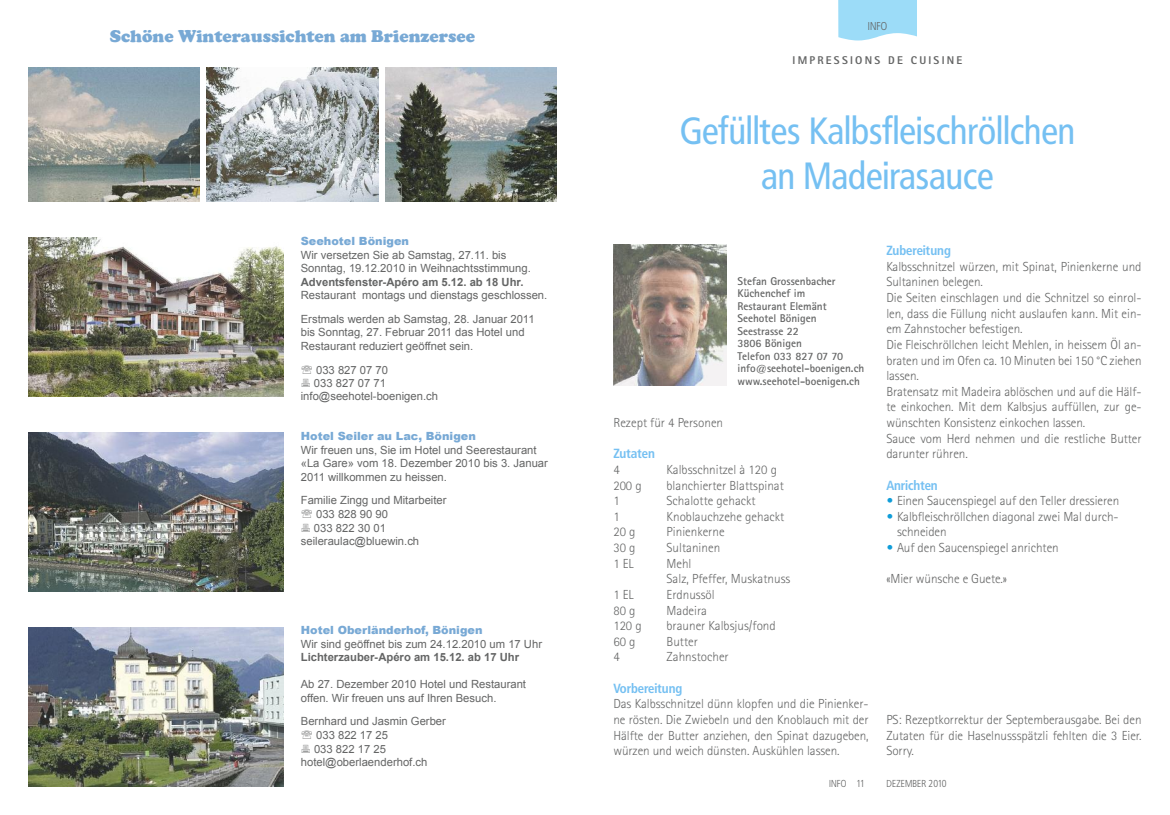
<style>
.page{position:relative;width:1170px;height:815px;background:#fff}
.page>*{position:absolute;margin:0;border:0;box-sizing:border-box;transform-origin:0 0}
.t1{font:37.5px/45px "Frutiger Condensed BQ";color:#75c0f2;text-align:center}
.t2{font:900 17.5px "Cooper";color:#78a9d5}
.t3{font:300 13.12px/15.6px "Rotis Sans Serif";letter-spacing:-.005em;color:#646565}
.t4{font:700 13.12px "Frutiger Condensed BQ";color:#75c0f2}
.t5{font:11.25px/13.5px "Arial";color:#646565}
.t6{font:700 11.25px/12.5px "Rotis Sans Serif";color:#646565}
.t7{font:700 11.25px "Arial";color:#646565}
.t8{font:900 11.25px "Arial";color:#78a9d5}
.t9{font:800 11.25px "Rotis Sans Serif";letter-spacing:.2em;color:#646565}
.t10{font:300 11.25px "Frutiger Condensed BQ";color:#646565}
.t11{font:300 10px "Frutiger Condensed BQ";letter-spacing:.025em;color:#646565}
.s1{font-weight:700;color:#109dd9}
</style>
<div class="page">
<img style="left:28px;top:67px;width:172px;height:135px">
<img style="left:207px;top:67px;width:171px;height:135px">
<img style="left:385px;top:67px;width:171px;height:135px">
<img style="left:28px;top:237px;width:255px;height:160px">
<img style="left:28px;top:432px;width:255px;height:160px">
<img style="left:28px;top:627px;width:255px;height:160px">
<img style="left:613px;top:245px;width:113px;height:140px">
<svg style="left:838px;top:0;width:78px;height:41px;background:#a6dff8"></svg>
<h2 class="t2" style="left:110px;top:26px;width:367px">Schöne Winteraussichten am Brienzersee</h2>
<p class="t8" style="left:301px;top:233px;width:110px">Seehotel Bönigen</p>
<p class="t5" style="left:301px;top:248px;width:231px">Wir versetzen Sie ab Samstag, 27.11. bis<br>Sonntag, 19.12.2010 in Weihnachtsstimmung.</p>
<p class="t7" style="left:301px;top:276px;width:224px">Adventsfenster-Apéro am 5.12. ab 18 Uhr.</p>
<p class="t5" style="left:301px;top:284px;width:248px;line-height:23.5px">Restaurant montags und dienstags geschlossen.<br>Erstmals werden ab Samstag, 28. Januar 2011</p>
<p class="t5" style="left:301px;top:326px;width:225px">bis Sonntag, 27. Februar 2011 das Hotel und<br>Restaurant reduziert geöffnet sein.</p>
<p class="t5" style="left:316px;top:363px;width:73px">033 827 07 70</p>
<p class="t5" style="left:314px;top:377px;width:73px">033 827 07 71</p>
<p class="t5" style="left:301px;top:390px;width:139px">info@seehotel-boenigen.ch</p>
<p class="t8" style="left:301px;top:428px;width:177px">Hotel Seiler au Lac, Bönigen</p>
<p class="t5" style="left:301px;top:443px;width:249px">Wir freuen uns, Sie im Hotel und Seerestaurant «La Gare» vom 18. Dezember 2010 bis 3. Januar<br>2011 willkommen zu heissen.</p>
<p class="t5" style="left:301px;top:493px;width:147px">Familie Zingg und Mitarbeiter</p>
<p class="t5" style="left:316px;top:507px;width:73px">033 828 90 90</p>
<p class="t5" style="left:314px;top:521px;width:73px">033 822 30 01</p>
<p class="t5" style="left:301px;top:534px;width:120px">seileraulac@bluewin.ch</p>
<p class="t8" style="left:301px;top:622px;width:183px">Hotel Oberländerhof, Bönigen</p>
<p class="t5" style="left:301px;top:637px;width:243px">Wir sind geöffnet bis zum 24.12.2010 um 17 Uhr</p>
<p class="t7" style="left:301px;top:651px;width:220px">Lichterzauber-Apéro am 15.12. ab 17 Uhr</p>
<p class="t5" style="left:301px;top:678px;width:227px">Ab 27. Dezember 2010 Hotel und Restaurant offen. Wir freuen uns auf Ihren Besuch.</p>
<p class="t5" style="left:301px;top:715px;width:147px">Bernhard und Jasmin Gerber</p>
<p class="t5" style="left:316px;top:729px;width:73px">033 822 17 25</p>
<p class="t5" style="left:314px;top:742px;width:73px">033 822 17 25</p>
<p class="t5" style="left:301px;top:755px;width:128px">hotel@oberlaenderhof.ch</p>
<p class="t10" style="left:867px;top:20px;width:21px">INFO</p>
<p class="t9" style="left:792px;top:57px;width:171px">IMPRESSIONS DE CUISINE</p>
<h1 class="t1" style="left:680px;top:108px;width:396px">Gefülltes Kalbsfleischröllchen an Madeirasauce</h1>
<p class="t6" style="left:737px;top:276px;width:128px">Stefan Grossenbacher<br>Küchenchef im<br>Restaurant Elemänt<br>Seehotel Bönigen<br>Seestrasse 22<br>3806 Bönigen<br>Telefon 033 827 07 70 info@seehotel-boenigen.ch www.seehotel-boenigen.ch</p>
<p class="t3" style="left:613px;top:416px;width:111px">Rezept für 4 Personen</p>
<p class="t4" style="left:613px;top:446px;width:43px">Zutaten</p>
<p class="t3" style="left:613px;top:463px;width:8px">4</p>
<p class="t3" style="left:666px;top:463px;width:112px">Kalbsschnitzel à 120 g</p>
<p class="t3" style="left:613px;top:479px;width:30px">200 g</p>
<p class="t3" style="left:666px;top:479px;width:119px">blanchierter Blattspinat</p>
<p class="t3" style="left:613px;top:494px;width:8px">1</p>
<p class="t3" style="left:666px;top:494px;width:91px">Schalotte gehackt</p>
<p class="t3" style="left:613px;top:510px;width:8px">1</p>
<p class="t3" style="left:666px;top:510px;width:119px">Knoblauchzehe gehackt</p>
<p class="t3" style="left:613px;top:525px;width:24px">20 g</p>
<p class="t3" style="left:666px;top:525px;width:60px">Pinienkerne</p>
<p class="t3" style="left:613px;top:541px;width:24px">30 g</p>
<p class="t3" style="left:666px;top:541px;width:55px">Sultaninen</p>
<p class="t3" style="left:613px;top:557px;width:22px">1 EL</p>
<p class="t3" style="left:666px;top:557px;width:125px">Mehl<br>Salz, Pfeffer, Muskatnuss</p>
<p class="t3" style="left:613px;top:588px;width:22px">1 EL</p>
<p class="t3" style="left:666px;top:588px;width:50px">Erdnussöl</p>
<p class="t3" style="left:613px;top:604px;width:24px">80 g</p>
<p class="t3" style="left:666px;top:604px;width:42px">Madeira</p>
<p class="t3" style="left:613px;top:619px;width:30px">120 g</p>
<p class="t3" style="left:666px;top:619px;width:111px">brauner Kalbsjus/fond</p>
<p class="t3" style="left:613px;top:635px;width:24px">60 g</p>
<p class="t3" style="left:666px;top:635px;width:33px">Butter</p>
<p class="t3" style="left:613px;top:650px;width:8px">4</p>
<p class="t3" style="left:666px;top:650px;width:64px">Zahnstocher</p>
<p class="t4" style="left:613px;top:680px;width:71px">Vorbereitung</p>
<p class="t3" style="left:613px;top:697px;width:257px;text-align:justify">Das Kalbsschnitzel dünn klopfen und die Pinienker&shy;ne rösten. Die Zwiebeln und den Knoblauch mit der Hälfte der Butter anziehen, den Spinat dazugeben, würzen und weich dünsten. Auskühlen lassen.</p>
<p class="t4" style="left:886px;top:243px;width:66px">Zubereitung</p>
<p class="t3" style="left:886px;top:260px;width:257px">Kalbsschnitzel würzen, mit Spinat, Pinienkerne und Sultaninen belegen.<br>Die Seiten einschlagen und die Schnitzel so einrol&shy;len, dass die Füllung nicht auslaufen kann. Mit ein&shy;em Zahnstocher befestigen.<br>Die Fleischröllchen leicht Mehlen, in heissem Öl an&shy;braten und im Ofen ca. 10 Minuten bei 150 °C ziehen lassen.<br>Bratensatz mit Madeira ablöschen und auf die Hälf&shy;te einkochen. Mit dem Kalbsjus auffüllen, zur ge&shy;wünschten Konsistenz einkochen lassen.<br>Sauce vom Herd nehmen und die restliche Butter darunter rühren.</p>
<p class="t4" style="left:886px;top:477px;width:53px">Anrichten</p>
<p class="t3" style="left:886px;top:494px;width:234px"><span class="s1">•</span> Einen Saucenspiegel auf den Teller dressieren</p>
<p class="t3" style="left:896px;top:510px;width:223px;text-indent:-11px"><span class="s1">•</span> Kalbfleischröllchen diagonal zwei Mal durch&shy;schneiden</p>
<p class="t3" style="left:886px;top:541px;width:174px"><span class="s1">•</span> Auf den Saucenspiegel anrichten</p>
<p class="t3" style="left:886px;top:572px;width:122px">«Mier wünsche e Guete.»</p>
<p class="t3" style="left:886px;top:713px;width:257px;text-align:justify">PS: Rezeptkorrektur der Septemberausgabe. Bei den Zutaten für die Haselnussspätzli fehlten die 3 Eier.<br>Sorry.</p>
<p class="t11" style="left:829px;top:778px;width:37px">INFO 11</p>
<p class="t11" style="left:886px;top:778px;width:62px">DEZEMBER 2010</p>
</div>
